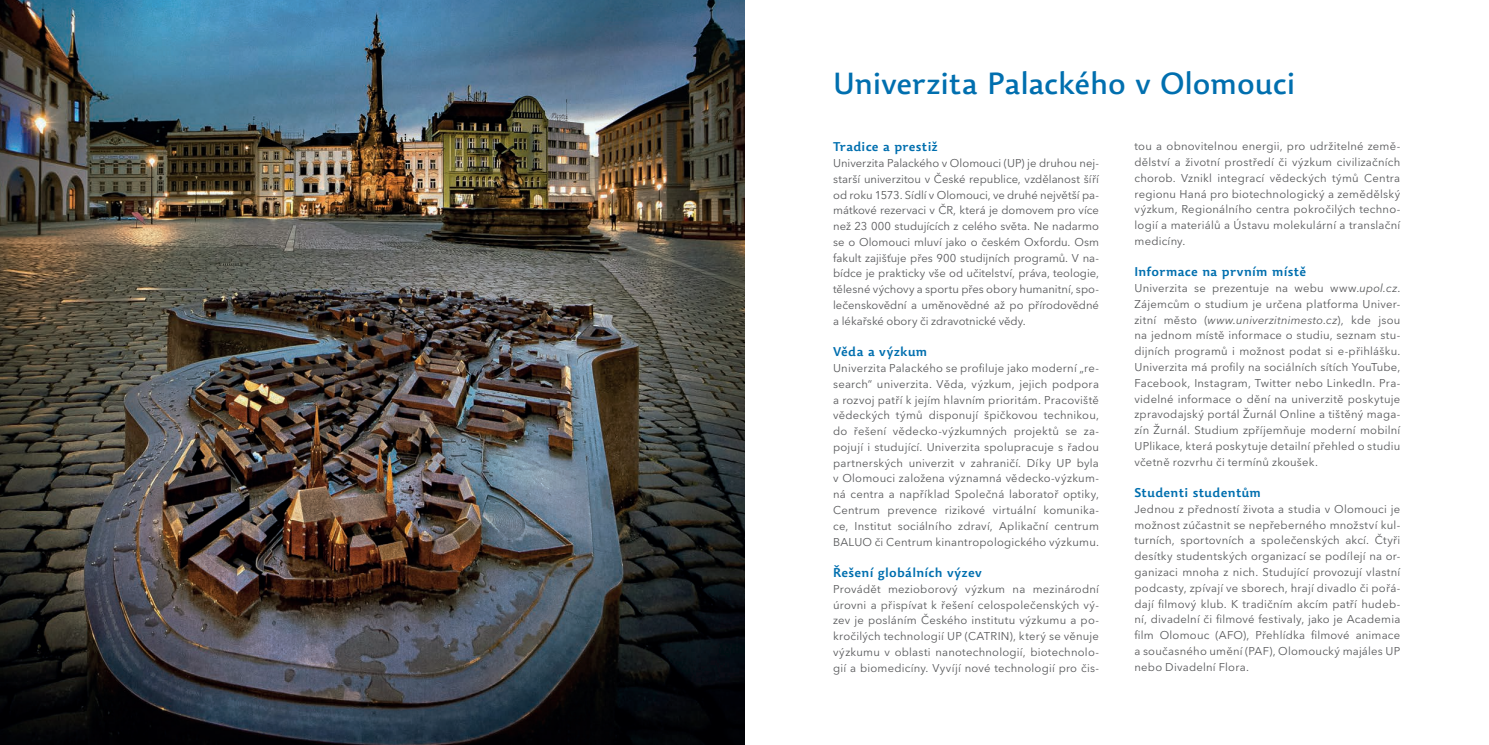
<style>
.page{position:relative;width:1489px;height:745px;background:#fff}
.page>*{position:absolute;margin:0;border:0;box-sizing:border-box;transform-origin:0 0}
.t1{font:500 30px "Dederon SDOT";letter-spacing:-.005em;color:#006faf}
.t2{font:600 12.5px "Dederon SLOT";letter-spacing:.02em;color:#006faf}
.t3{font:11.25px/15.8px "Avenir Next LT Pro";letter-spacing:.02em;color:#57585a;text-align:justify}
.s1{font-style:italic}
</style>
<div class="page">
<img style="left:0;top:0;width:744px;height:744px">
<h1 class="t1" style="left:833px;top:66px;width:463px">Univerzita Palackého v Olomouci</h1>
<p class="t2" style="left:833px;top:139px;width:106px">Tradice a prestiž</p>
<p class="t3" style="left:833px;top:155px;width:267px">Univerzita Palackého v Olomouci (UP) je druhou nej&shy;starší univerzitou v České republice, vzdělanost šíří od roku 1573. Sídlí v Olomouci, ve druhé největší pa&shy;mátkové rezervaci v ČR, která je domovem pro více než 23 000 studujících z celého světa. Ne nadarmo se o Olomouci mluví jako o českém Oxfordu. Osm fakult zajišťuje přes 900 studijních programů. V na&shy;bídce je prakticky vše od učitelství, práva, teologie, tělesné výchovy a sportu přes obory humanitní, spo&shy;lečenskovědní a uměnovědné až po přírodovědné a lékařské obory či zdravotnické vědy.</p>
<p class="t2" style="left:833px;top:344px;width:96px">Věda a výzkum</p>
<p class="t3" style="left:833px;top:360px;width:267px">Univerzita Palackého se profiluje jako moderní „re&shy;search“ univerzita. Věda, výzkum, jejich podpora a rozvoj patří k jejím hlavním prioritám. Pracoviště vědeckých týmů disponují špičkovou technikou, do řešení vědecko-výzkumných projektů se za&shy;pojují i studující. Univerzita spolupracuje s řadou partnerských univerzit v zahraničí. Díky UP byla v Olomouci založena významná vědecko-výzkum&shy;ná centra a například Společná laboratoř optiky, Centrum prevence rizikové virtuální komunika&shy;ce, Institut sociálního zdraví, Aplikační centrum BALUO či Centrum kinantropologického výzkumu.</p>
<p class="t2" style="left:833px;top:564px;width:150px">Řešení globálních výzev</p>
<p class="t3" style="left:833px;top:580px;width:267px">Provádět mezioborový výzkum na mezinárodní úrovni a přispívat k řešení celospolečenských vý&shy;zev je posláním Českého institutu výzkumu a po&shy;kročilých technologií UP (CATRIN), který se věnuje výzkumu v oblasti nanotechnologií, biotechnolo&shy;gií a biomedicíny. Vyvíjí nové technologií pro čis-</p>
<p class="t3" style="left:1134px;top:138px;width:267px">tou a obnovitelnou energii, pro udržitelné země&shy;dělství a životní prostředí či výzkum civilizačních chorob. Vznikl integrací vědeckých týmů Centra regionu Haná pro biotechnologický a zemědělský výzkum, Regionálního centra pokročilých techno&shy;logií a materiálů a Ústavu molekulární a translační medicíny.</p>
<p class="t2" style="left:1134px;top:264px;width:173px">Informace na prvním místě</p>
<p class="t3" style="left:1134px;top:280px;width:267px">Univerzita se prezentuje na webu www.<span class="s1">upol.cz</span>.<br>Zájemcům o studium je určena platforma Univer&shy;zitní město (<span class="s1">www.univerzitnimesto.cz</span>), kde jsou na jednom místě informace o studiu, seznam stu&shy;dijních programů i možnost podat si e-přihlášku.<br>Univerzita má profily na sociálních sítích YouTube, Facebook, Instagram, Twitter nebo LinkedIn. Pra&shy;videlné informace o dění na univerzitě poskytuje zpravodajský portál Žurnál Online a tištěný maga&shy;zín Žurnál. Studium zpříjemňuje moderní mobilní UPlikace, která poskytuje detailní přehled o studiu včetně rozvrhu či termínů zkoušek.</p>
<p class="t2" style="left:1134px;top:484px;width:128px">Studenti studentům</p>
<p class="t3" style="left:1134px;top:500px;width:267px">Jednou z předností života a studia v Olomouci je možnost zúčastnit se nepřeberného množství kul&shy;turních, sportovních a společenských akcí. Čtyři desítky studentských organizací se podílejí na or&shy;ganizaci mnoha z nich. Studující provozují vlastní podcasty, zpívají ve sborech, hrají divadlo či pořá&shy;dají filmový klub. K tradičním akcím patří hudeb&shy;ní, divadelní či filmové festivaly, jako je Academia film Olomouc (AFO), Přehlídka filmové animace a současného umění (PAF), Olomoucký majáles UP nebo Divadelní Flora.</p>
</div>
